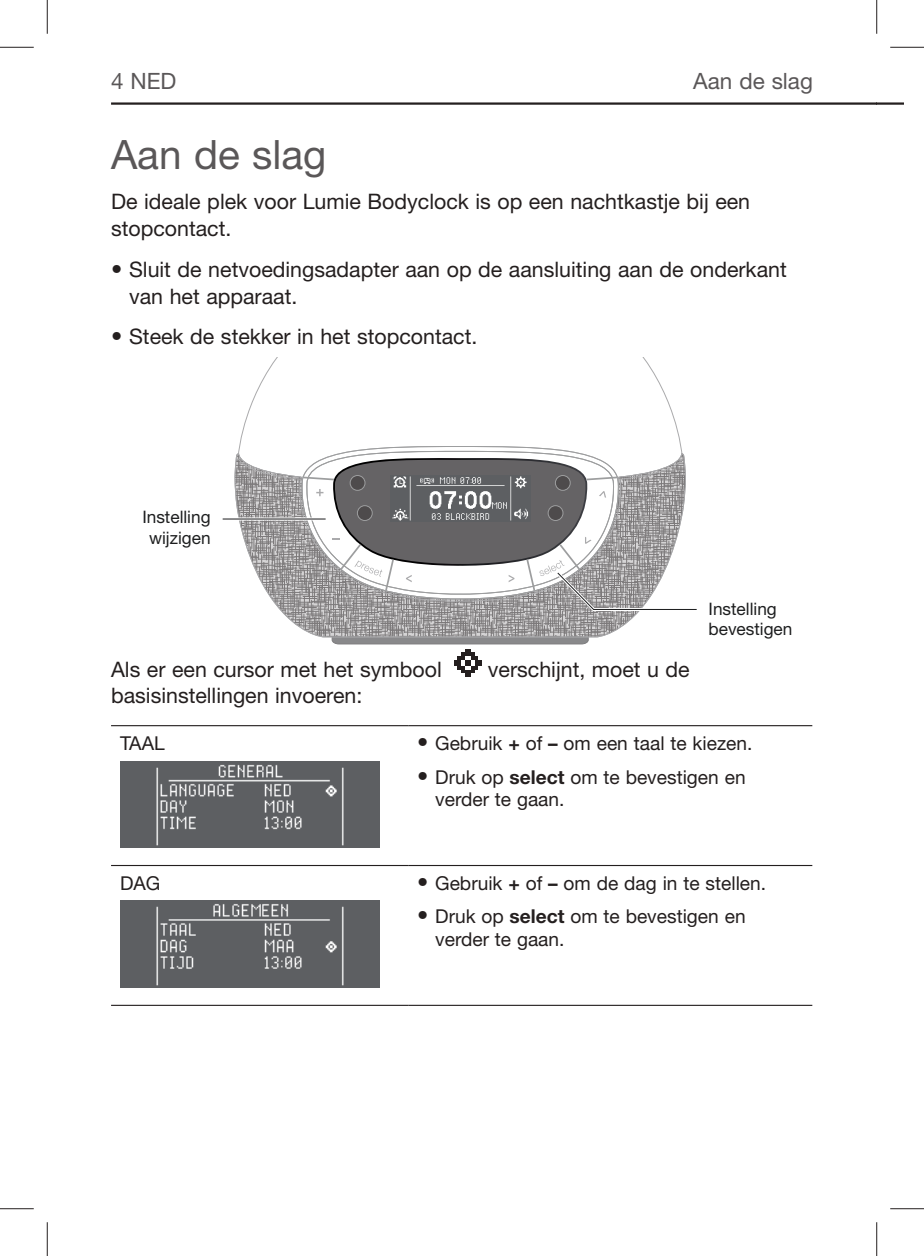
<style>
.page{position:relative;width:924px;height:1256px;background:#fff}
.page>*{position:absolute;margin:0;border:0;box-sizing:border-box;transform-origin:0 0}
.t1{font:40.5px "Helvetica Neue";color:#5a5758}
.t2{font:22.5px "Helvetica Neue";color:#5a5758}
.t3{font:22.5px/33.8px "Helvetica Neue";color:#241f1f}
.t4{font:21.38px/27px "Helvetica Neue";color:#241f1f}
.t5{font:19.12px/33.8px "Helvetica Neue";color:#241f1f}
.t6{font:17.32px/20.2px "Helvetica Neue";color:#1d1e1f}
.s1{font-size:22.5px}
.s2{font-weight:700}
</style>
<div class="page">
<hr style="left:111px;top:102px;width:765px;height:3px;background:#241f1f">
<hr style="left:876px;top:102px;width:27px;height:3px;background:#241f1f">
<svg style="left:332px;top:637px;width:256px;height:7px;background:#8b8b8d"></svg>
<svg style="left:240px;top:358px;width:441px;height:84px"></svg>
<svg style="left:234px;top:454px;width:405px;height:183px"></svg>
<svg style="left:237px;top:442px;width:445px;height:160px"></svg>
<svg style="left:301px;top:445px;width:318px;height:155px"></svg>
<hr style="left:223px;top:517px;width:103px;height:3px;background:#fff">
<hr style="left:223px;top:518px;width:103px;height:1px;background:#1d1e1f">
<svg style="left:303px;top:450px;width:394px;height:162px"></svg>
<img style="left:454px;top:649px;width:27px;height:28px">
<hr style="left:111px;top:725px;width:297px;height:1px;background:#241f1f">
<hr style="left:408px;top:725px;width:404px;height:1px;background:#241f1f">
<hr style="left:111px;top:864px;width:297px;height:2px;background:#241f1f">
<hr style="left:408px;top:864px;width:404px;height:2px;background:#241f1f">
<hr style="left:111px;top:1004px;width:297px;height:1px;background:#241f1f">
<hr style="left:408px;top:1004px;width:404px;height:1px;background:#241f1f">
<img style="left:120px;top:761px;width:259px;height:86px">
<img style="left:120px;top:900px;width:259px;height:87px">
<hr style="left:0;top:47px;width:34px;height:1px;background:#241f1f">
<hr style="left:890px;top:47px;width:34px;height:1px;background:#241f1f">
<hr style="left:0;top:1208px;width:34px;height:1px;background:#241f1f">
<hr style="left:890px;top:1208px;width:34px;height:1px;background:#241f1f">
<hr style="left:47px;top:0;width:1px;height:34px;background:#241f1f">
<hr style="left:47px;top:1222px;width:1px;height:33px;background:#241f1f">
<hr style="left:876px;top:0;width:1px;height:34px;background:#241f1f">
<hr style="left:876px;top:1222px;width:1px;height:33px;background:#241f1f">
<p class="t2" style="left:130px;top:68px;width:47px">NED</p>
<p class="t2" style="left:693px;top:68px;width:121px">Aan de slag</p>
<h1 class="t1" style="left:111px;top:130px;width:217px">Aan de slag</h1>
<p class="t4" style="left:111px;top:188px;width:640px">De ideale plek voor Lumie Bodyclock is op een nachtkastje bij een stopcontact.</p>
<p class="t4" style="left:129px;top:255px;width:659px;text-indent:-18px"><span class="s1">•</span> Sluit de netvoedingsadapter aan op de aansluiting aan de onderkant van het apparaat.</p>
<p class="t4" style="left:111px;top:323px;width:368px"><span class="s1">•</span> Steek de stekker in het stopcontact.</p>
<p class="t6" style="left:142px;top:506px;width:70px;text-align:center">Instelling wijzigen</p>
<p class="t6" style="left:708px;top:598px;width:85px">Instelling bevestigen</p>
<p class="t4" style="left:111px;top:655px;width:332px">Als er een cursor met het symbool</p>
<p class="t4" style="left:488px;top:655px;width:203px">verschijnt, moet u de</p>
<p class="t4" style="left:111px;top:681px;width:253px">basisinstellingen invoeren:</p>
<p class="t5" style="left:120px;top:725px;width:46px">TAAL</p>
<p class="t5" style="left:435px;top:725px;width:319px">Gebruik <span class="s2">+</span> of <span class="s2">–</span> om een taal te kiezen.<br>Druk op <span class="s2">select</span> om te bevestigen en</p>
<p class="t5" style="left:435px;top:782px;width:131px">verder te gaan.</p>
<p class="t3" style="left:417px;top:724px;width:13px">• •</p>
<p class="t5" style="left:120px;top:865px;width:42px">DAG</p>
<p class="t5" style="left:435px;top:865px;width:332px">Gebruik <span class="s2">+</span> of <span class="s2">–</span> om de dag in te stellen.<br>Druk op <span class="s2">select</span> om te bevestigen en</p>
<p class="t5" style="left:435px;top:921px;width:131px">verder te gaan.</p>
<p class="t3" style="left:417px;top:864px;width:13px">• •</p>
</div>
